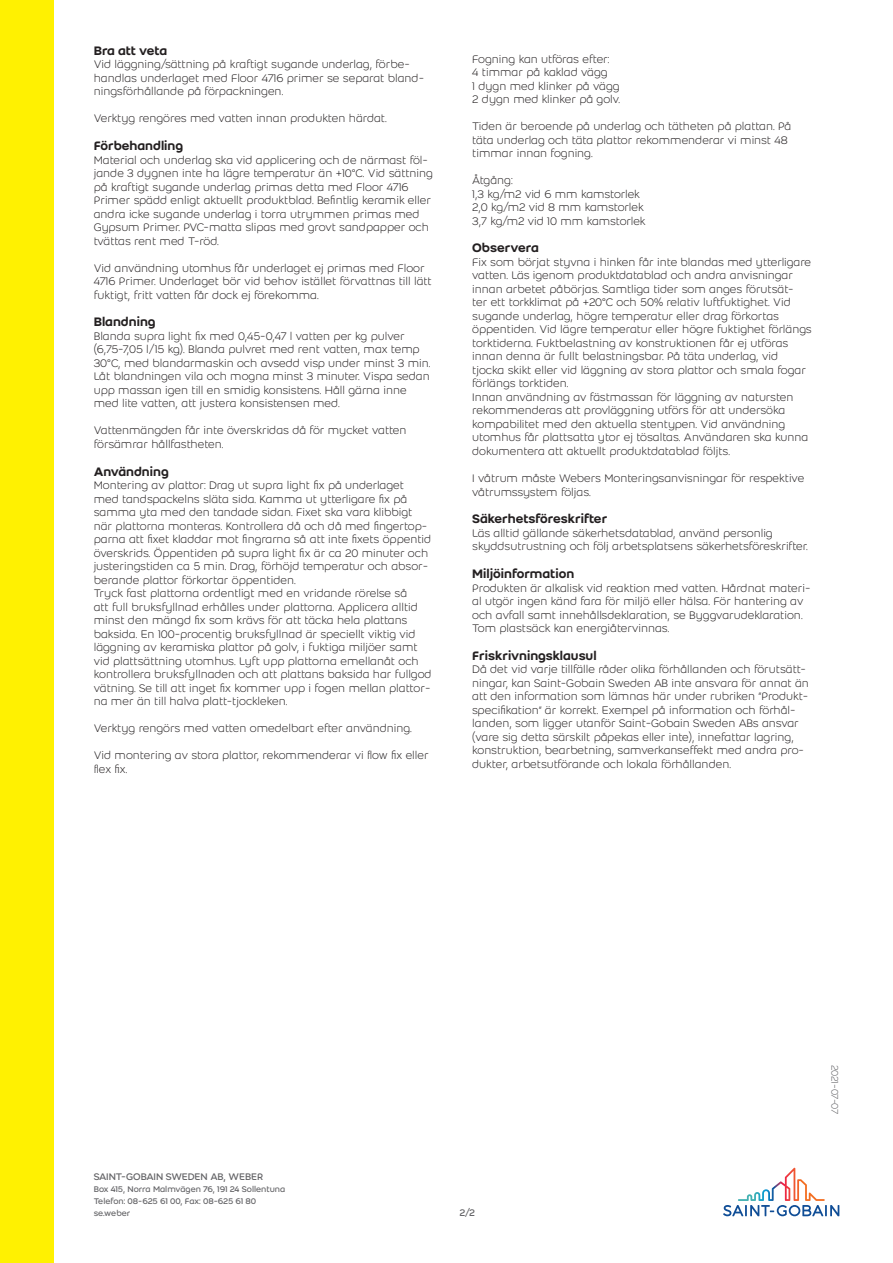
<style>
.page{position:relative;width:893px;height:1263px;background:#fff}
.page>*{position:absolute;margin:0;border:0;box-sizing:border-box;transform-origin:0 0}
.Second_header{font:500 13.5px "Weber";color:#231f20}
.Second_header-2{font:500 13.5px "Weber";letter-spacing:-.02em;color:#231f20}
.Body_text{font:300 12px/13.5px "Weber";color:#231f20}
.t1{font:10.5px "Weber";letter-spacing:-.01em;color:#636366}
.Last_modification_da{font:300 10.5px "Weber";letter-spacing:-.04em;color:#636366}
.t2{font:9px/12px "Weber";letter-spacing:-.005em;color:#636366}
</style>
<div class="page">
<div style="left:0;top:0;width:54px;height:1263px;background:#fff101"></div>
<svg style="left:723px;top:1168px;width:116px;height:48px"></svg>
<p class="Second_header-2" style="left:94px;top:41px;width:75px">Bra att veta</p>
<p class="Body_text" style="left:94px;top:57px;width:332px">Vid läggning/sättning på kraftigt sugande underlag, förbe&shy;handlas underlaget med Floor 4716 primer se separat bland&shy;ningsförhållande på förpackningen.</p>
<p class="Body_text" style="left:94px;top:111px;width:294px">Verktyg rengöres med vatten innan produkten härdat.</p>
<p class="Second_header" style="left:94px;top:136px;width:91px">Förbehandling</p>
<p class="Body_text" style="left:94px;top:153px;width:341px">Material och underlag ska vid applicering och de närmast föl&shy;jande 3 dygnen inte ha lägre temperatur än +10°C. Vid sättning på kraftigt sugande underlag primas detta med Floor 4716<br>Primer spädd enligt aktuellt produktblad. Befintlig keramik eller andra icke sugande underlag i torra utrymmen primas med Gypsum Primer. PVC-matta slipas med grovt sandpapper och tvättas rent med T-röd.</p>
<p class="Body_text" style="left:94px;top:261px;width:339px">Vid användning utomhus får underlaget ej primas med Floor<br>4716 Primer. Underlaget bör vid behov istället förvattnas till lätt fuktigt, fritt vatten får dock ej förekomma.</p>
<p class="Second_header" style="left:94px;top:312px;width:64px">Blandning</p>
<p class="Body_text" style="left:94px;top:329px;width:338px">Blanda supra light fix med 0,45-0,47 l vatten per kg pulver (6,75-7,05 l/15 kg). Blanda pulvret med rent vatten, max temp 30°C, med blandarmaskin och avsedd visp under minst 3 min.<br>Låt blandningen vila och mogna minst 3 minuter. Vispa sedan upp massan igen till en smidig konsistens. Håll gärna inne med lite vatten, att justera konsistensen med.</p>
<p class="Body_text" style="left:94px;top:423px;width:314px">Vattenmängden får inte överskridas då för mycket vatten försämrar hållfastheten.</p>
<p class="Second_header" style="left:94px;top:461px;width:77px">Användning</p>
<p class="Body_text" style="left:94px;top:478px;width:339px">Montering av plattor: Drag ut supra light fix på underlaget med tandspackelns släta sida. Kamma ut ytterligare fix på samma yta med den tandade sidan. Fixet ska vara klibbigt när plattorna monteras. Kontrollera då och då med fingertop&shy;parna att fixet kladdar mot fingrarna så att inte fixets öppentid överskrids. Öppentiden på supra light fix är ca 20 minuter och justeringstiden ca 5 min. Drag, förhöjd temperatur och absor&shy;berande plattor förkortar öppentiden.<br>Tryck fast plattorna ordentligt med en vridande rörelse så<br>att full bruksfyllnad erhålles under plattorna. Applicera alltid minst den mängd fix som krävs för att täcka hela plattans baksida. En 100-procentig bruksfyllnad är speciellt viktig vid läggning av keramiska plattor på golv, i fuktiga miljöer samt vid plattsättning utomhus. Lyft upp plattorna emellanåt och kontrollera bruksfyllnaden och att plattans baksida har fullgod vätning. Se till att inget fix kommer upp i fogen mellan plattor&shy;na mer än till halva platt-tjockleken.</p>
<p class="Body_text" style="left:94px;top:721px;width:320px">Verktyg rengörs med vatten omedelbart efter användning.</p>
<p class="Body_text" style="left:94px;top:748px;width:336px">Vid montering av stora plattor, rekommenderar vi flow fix eller flex fix.</p>
<p class="Body_text" style="left:472px;top:52px;width:149px">Fogning kan utföras efter:<br>4 timmar på kaklad vägg<br>1 dygn med klinker på vägg<br>2 dygn med klinker på golv.</p>
<p class="Body_text" style="left:472px;top:119px;width:320px">Tiden är beroende på underlag och tätheten på plattan. På täta underlag och täta plattor rekommenderar vi minst 48 timmar innan fogning.</p>
<p class="Body_text" style="left:472px;top:173px;width:175px">Åtgång:<br>1,3 kg/m2 vid 6 mm kamstorlek<br>2,0 kg/m2 vid 8 mm kamstorlek<br>3,7 kg/m2 vid 10 mm kamstorlek</p>
<p class="Second_header" style="left:472px;top:238px;width:68px">Observera</p>
<p class="Body_text" style="left:472px;top:255px;width:341px">Fix som börjat styvna i hinken får inte blandas med ytterligare vatten. Läs igenom produktdatablad och andra anvisningar innan arbetet påbörjas. Samtliga tider som anges förutsät&shy;ter ett torkklimat på +20°C och 50% relativ luftfuktighet. Vid sugande underlag, högre temperatur eller drag förkortas öppentiden. Vid lägre temperatur eller högre fuktighet förlängs torktiderna. Fuktbelastning av konstruktionen får ej utföras innan denna är fullt belastningsbar. På täta underlag, vid tjocka skikt eller vid läggning av stora plattor och smala fogar förlängs torktiden.<br>Innan användning av fästmassan för läggning av natursten rekommenderas att provläggning utförs för att undersöka kompabilitet med den aktuella stentypen. Vid användning utomhus får plattsatta ytor ej tösaltas. Användaren ska kunna dokumentera att aktuellt produktdatablad följts.</p>
<p class="Body_text" style="left:472px;top:471px;width:334px">I våtrum måste Webers Monteringsanvisningar för respektive våtrumssystem följas.</p>
<p class="Second_header" style="left:472px;top:509px;width:137px">Säkerhetsföreskrifter</p>
<p class="Body_text" style="left:472px;top:526px;width:337px">Läs alltid gällande säkerhetsdatablad, använd personlig skyddsutrustning och följ arbetsplatsens säkerhetsföreskrifter.</p>
<p class="Second_header" style="left:472px;top:564px;width:104px">Miljöinformation</p>
<p class="Body_text" style="left:472px;top:581px;width:340px">Produkten är alkalisk vid reaktion med vatten. Hårdnat materi&shy;al utgör ingen känd fara för miljö eller hälsa. För hantering av och avfall samt innehållsdeklaration, se Byggvarudeklaration.<br>Tom plastsäck kan energiåtervinnas.</p>
<p class="Second_header" style="left:472px;top:645px;width:126px">Friskrivningsklausul</p>
<p class="Body_text" style="left:472px;top:662px;width:338px">Då det vid varje tillfälle råder olika förhållanden och förutsätt&shy;ningar, kan Saint-Gobain Sweden AB inte ansvara för annat än att den information som lämnas här under rubriken ”Produkt&shy;specifikation” är korrekt. Exempel på information och förhål&shy;landen, som ligger utanför Saint-Gobain Sweden ABs ansvar (vare sig detta särskilt påpekas eller inte), innefattar lagring, konstruktion, bearbetning, samverkanseffekt med andra pro&shy;dukter, arbetsutförande och lokala förhållanden.</p>
<p class="t1" style="left:94px;top:1169px;width:171px">SAINT-GOBAIN SWEDEN AB, WEBER</p>
<p class="t2" style="left:94px;top:1183px;width:193px">Box 415, Norra Malmvägen 76, 191 24 Sollentuna<br>Telefon: 08-625 61 00, Fax: 08-625 61 80 se.weber</p>
<p class="t1" style="left:459px;top:1205px;width:17px">2/2</p>
<p class="Last_modification_da" style="left:842px;top:1065px;width:51px;rotate:90deg">2021-07-07</p>
</div>
